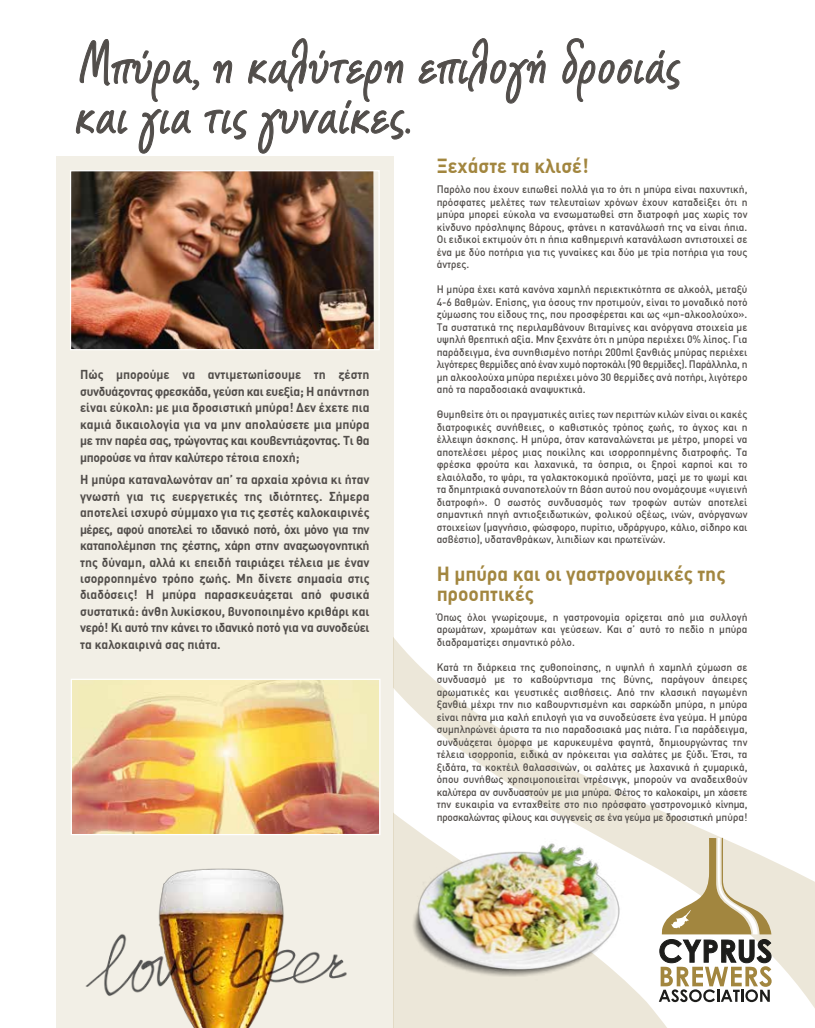
<style>
.page{position:relative;width:815px;height:1028px;background:#fff}
.page>*{position:absolute;margin:0;border:0;box-sizing:border-box;transform-origin:0 0}
.t1{font:67.5px/47.6px "CF Marker";color:#524e4b;scale:.96 1}
.t2{font:20px/20px "DIN Greek Bold Alternate";color:#a2863f;scale:.96 1}
.t3{font:700 12.62px/16.5px "DIN Greek";letter-spacing:-.025em;color:#524e4b;text-align:justify;scale:.96 1}
.t4{font:500 10.62px/12.5px "DIN Greek";color:#524e4b;text-align:justify;scale:.96 1}
</style>
<div class="page">
<svg style="left:418px;top:38px;width:128px;height:66px"></svg>
<svg style="left:562px;top:38px;width:119px;height:64px"></svg>
<svg style="left:75px;top:38px;width:336px;height:116px"></svg>
<svg style="left:394px;top:638px;width:421px;height:389px"></svg>
<div style="left:56px;top:156px;width:338px;height:871px;background:#f2efe6"></div>
<img style="left:72px;top:172px;width:302px;height:176px">
<img style="left:75px;top:868px;width:289px;height:160px">
<svg style="left:659px;top:837px;width:113px;height:165px"></svg>
<div style="left:70px;top:170px;width:310px;height:180px;border:1px solid #fff"></div>
<img style="left:394px;top:823px;width:260px;height:174px">
<img style="left:73px;top:680px;width:306px;height:153px">
<div style="left:71px;top:678px;width:310px;height:157px;border:1px solid #fff"></div>
<h1 class="t1" style="left:74px;top:48px;width:632px;rotate:-1deg">Μπύρα, η καλύτερη επιλογή δροσιάς και για τις γυναίκες.</h1>
<p class="t3" style="left:80px;top:366px;width:303px">Πώς µπορούµε να αντιµετωπίσουµε τη ζέστη συνδυάζοντας φρεσκάδα, γεύση και ευεξία; Η απάντηση είναι εύκολη: µε µια δροσιστική µπύρα! Δεν έχετε πια καµιά δικαιολογία για να µην απολαύσετε µια µπύρα µε την παρέα σας, τρώγοντας και κουβεντιάζοντας. Τι θα µπορούσε να ήταν καλύτερο τέτοια εποχή;</p>
<p class="t3" style="left:80px;top:471px;width:303px">Η µπύρα καταναλωνόταν απ’ τα αρχαία χρόνια κι ήταν γνωστή για τις ευεργετικές της ιδιότητες. Σήµερα αποτελεί ισχυρό σύµµαχο για τις ζεστές καλοκαιρινές µέρες, αφού αποτελεί το ιδανικό ποτό, όχι µόνο για την καταπολέµηση της ζέστης, χάρη στην αναζωογονητική της δύναµη, αλλά κι επειδή ταιριάζει τέλεια µε έναν ισορροπηµένο τρόπο ζωής. Μη δίνετε σηµασία στις διαδόσεις! Η µπύρα παρασκευάζεται από φυσικά συστατικά: άνθη λυκίσκου, βυνοποιηµένο κριθάρι και νερό! Κι αυτό την κάνει το ιδανικό ποτό για να συνοδεύει τα καλοκαιρινά σας πιάτα.</p>
<h2 class="t2" style="left:437px;top:156px;width:160px">Ξεχάστε τα κλισέ!</h2>
<p class="t4" style="left:437px;top:183px;width:325px">Παρόλο που έχουν ειπωθεί πολλά για το ότι η µπύρα είναι παχυντική, πρόσφατες µελέτες των τελευταίων χρόνων έχουν καταδείξει ότι η µπύρα µπορεί εύκολα να ενσωµατωθεί στη διατροφή µας χωρίς τον κίνδυνο πρόσληψης βάρους, φτάνει η κατανάλωσή της να είναι ήπια.<br>Οι ειδικοί εκτιµούν ότι η ήπια καθηµερινή κατανάλωση αντιστοιχεί σε ένα µε δύο ποτήρια για τις γυναίκες και δύο µε τρία ποτήρια για τους άντρες.</p>
<p class="t4" style="left:437px;top:283px;width:325px">Η µπύρα έχει κατά κανόνα χαµηλή περιεκτικότητα σε αλκοόλ, µεταξύ 4-6 βαθµών. Επίσης, για όσους την προτιµούν, είναι το µοναδικό ποτό ζύµωσης του είδους της, που προσφέρεται και ως «µη-αλκοολούχο».<br>Τα συστατικά της περιλαµβάνουν βιταµίνες και ανόργανα στοιχεία µε υψηλή θρεπτική αξία. Μην ξεχνάτε ότι η µπύρα περιέχει 0% λίπος. Για παράδειγµα, ένα συνηθισµένο ποτήρι 200ml ξανθιάς µπύρας περιέχει λιγότερες θερµίδες από έναν χυµό πορτοκάλι (90 θερµίδες). Παράλληλα, η µη αλκοολούχα µπύρα περιέχει µόνο 30 θερµίδες ανά ποτήρι, λιγότερο από τα παραδοσιακά αναψυκτικά.</p>
<p class="t4" style="left:437px;top:408px;width:325px">Θυµηθείτε ότι οι πραγµατικές αιτίες των περιττών κιλών είναι οι κακές διατροφικές συνήθειες, ο καθιστικός τρόπος ζωής, το άγχος και η έλλειψη άσκησης. Η µπύρα, όταν καταναλώνεται µε µέτρο, µπορεί να αποτελέσει µέρος µιας ποικίλης και ισορροπηµένης διατροφής. Τα φρέσκα φρούτα και λαχανικά, τα όσπρια, οι ξηροί καρποί και το ελαιόλαδο, το ψάρι, τα γαλακτοκοµικά προϊόντα, µαζί µε το ψωµί και τα δηµητριακά συναποτελούν τη βάση αυτού που ονοµάζουµε «υγιεινή διατροφή». Ο σωστός συνδυασµός των τροφών αυτών αποτελεί σηµαντική πηγή αντιοξειδωτικών, φολικού οξέως, ινών, ανόργανων στοιχείων (µαγνήσιο, φώσφορο, πυρίτιο, υδράργυρο, κάλιο, σίδηρο και ασβέστιο), υδατανθράκων, λιπιδίων και πρωτεϊνών.</p>
<h2 class="t2" style="left:437px;top:563px;width:302px">Η µπύρα και οι γαστρονοµικές της προοπτικές</h2>
<p class="t4" style="left:437px;top:610px;width:325px">Όπως όλοι γνωρίζουµε, η γαστρονοµία ορίζεται από µια συλλογή αρωµάτων, χρωµάτων και γεύσεων. Και σ’ αυτό το πεδίο η µπύρα διαδραµατίζει σηµαντικό ρόλο.</p>
<p class="t4" style="left:437px;top:660px;width:325px">Κατά τη διάρκεια της ζυθοποίησης, η υψηλή ή χαµηλή ζύµωση σε συνδυασµό µε το καβούρντισµα της βύνης, παράγουν άπειρες αρωµατικές και γευστικές αισθήσεις. Από την κλασική παγωµένη ξανθιά µέχρι την πιο καβουρντισµένη και σαρκώδη µπύρα, η µπύρα είναι πάντα µια καλή επιλογή για να συνοδεύσετε ένα γεύµα. Η µπύρα συµπληρώνει άριστα τα πιο παραδοσιακά µας πιάτα. Για παράδειγµα, συνδυάζεται όµορφα µε καρυκευµένα φαγητά, δηµιουργώντας την τέλεια ισορροπία, ειδικά αν πρόκειται για σαλάτες µε ξύδι. Έτσι, τα ξιδάτα, τα κοκτέιλ θαλασσινών, οι σαλάτες µε λαχανικά ή ζυµαρικά, όπου συνήθως χρησιµοποιείται ντρέσινγκ, µπορούν να αναδειχθούν καλύτερα αν συνδυαστούν µε µια µπύρα. Φέτος το καλοκαίρι, µη χάσετε την ευκαιρία να ενταχθείτε στο πιο πρόσφατο γαστρονοµικό κίνηµα, προσκαλώντας φίλους και συγγενείς σε ένα γεύµα µε δροσιστική µπύρα!</p>
</div>
